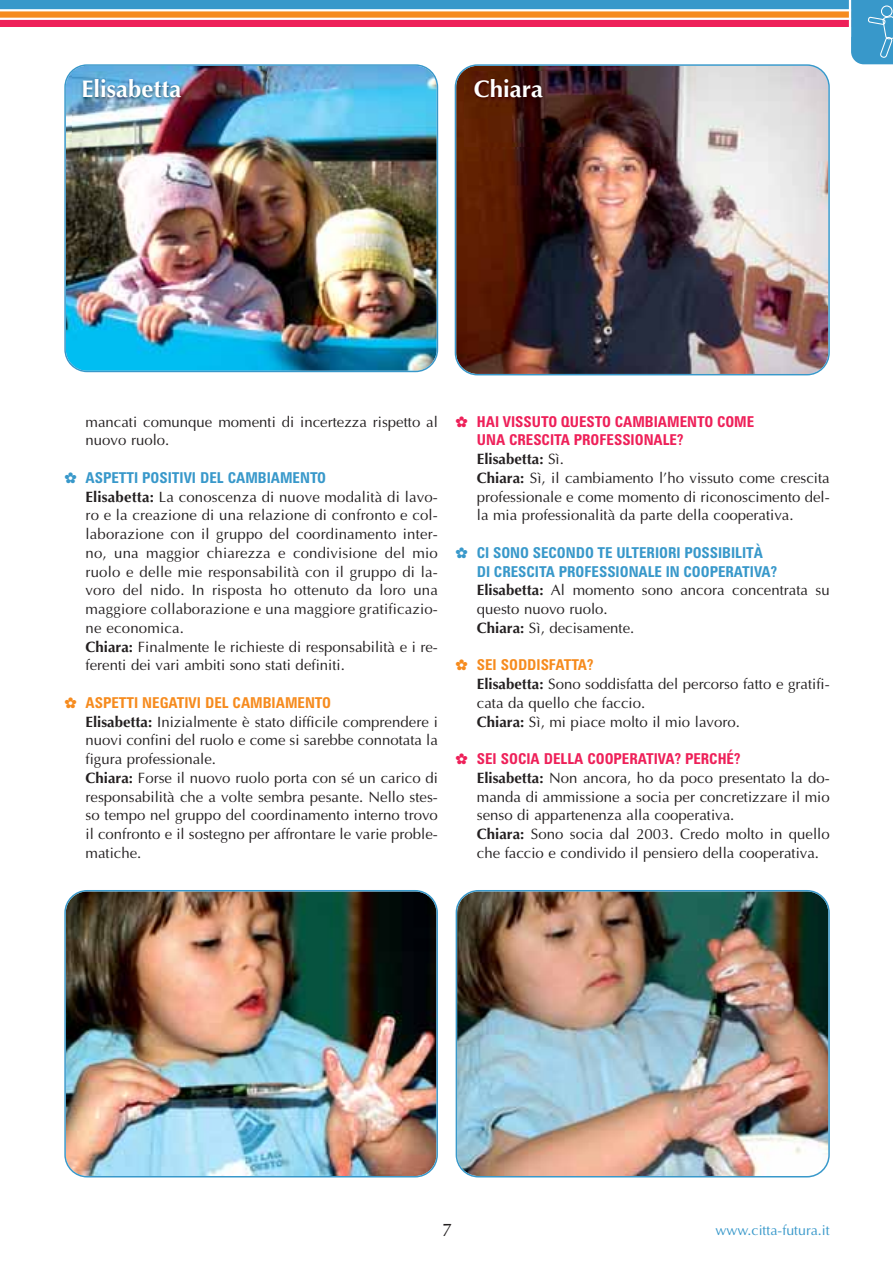
<style>
.page{position:relative;width:893px;height:1262px;background:#fff}
.page>*{position:absolute;margin:0;border:0;box-sizing:border-box;transform-origin:0 0}
.t1{font:24px "Optima Bold TT";color:#fff}
.t2{font:18px "Optima";color:#231f20}
.t3{font:15px/18.8px "Optima";color:#231f20}
.t4{font:700 condensed 15px/18.8px "Zurich BT";color:#3898ca}
.t5{font:700 condensed 15px/18.8px "Zurich BT";color:#ee2059}
.t6{font:700 condensed 15px "Zurich BT";color:#f68b1e}
.t7{font:15px "Optima Bold TT";color:#231f20}
.t8{font:14.25px "Optima";color:#3898ca}
.s1{font-family:"Optima Bold TT"}
.s2{font-family:"Optima"}
</style>
<div class="page">
<div style="left:0;top:0;width:893px;height:27px;background:#3898ca"></div>
<svg style="left:0;top:11px;width:849px;height:7px;background:#f69736"></svg>
<div style="left:0;top:19px;width:893px;height:8px;background:#ee2059"></div>
<hr style="left:0;top:18px;width:893px;height:2px;background:#fff">
<hr style="left:0;top:9px;width:893px;height:2px;background:#fff">
<hr style="left:849px;top:0;width:2px;height:37px;background:#fff">
<svg style="left:851px;top:0;width:42px;height:64px"></svg>
<img style="left:64px;top:890px;width:374px;height:287px">
<img style="left:456px;top:890px;width:374px;height:287px">
<img style="left:455px;top:64px;width:375px;height:311px">
<img style="left:64px;top:64px;width:374px;height:308px">
<img style="left:72px;top:71px;width:195px;height:75px">
<img style="left:464px;top:71px;width:195px;height:75px">
<h1 class="t1" style="left:81px;top:79px;width:102px">Elisabetta</h1>
<h1 class="t1" style="left:474px;top:79px;width:71px">Chiara</h1>
<p class="t3" style="left:86px;top:414px;width:354px">mancati comunque momenti di incertezza rispetto al nuovo ruolo.</p>
<p class="t4" style="left:64px;top:470px;width:263px">✿ ASPETTI POSITIVI DEL CAMBIAMENTO</p>
<p class="t3" style="left:86px;top:489px;width:354px"><span class="s1">Elisabetta:</span> La conoscenza di nuove modalità di lavo&shy;ro e la creazione di una relazione di confronto e col&shy;laborazione con il gruppo del coordinamento inter&shy;no, una maggior chiarezza e condivisione del mio ruolo e delle mie responsabilità con il gruppo di la&shy;voro del nido. In risposta ho ottenuto da loro una maggiore collaborazione e una maggiore gratificazio&shy;ne economica.<br><span class="s1">Chiara:</span> Finalmente le richieste di responsabilità e i re&shy;ferenti dei vari ambiti sono stati definiti.</p>
<p class="t6" style="left:64px;top:697px;width:268px">✿ ASPETTI NEGATIVI DEL CAMBIAMENTO</p>
<p class="t3" style="left:86px;top:714px;width:354px"><span class="s1">Elisabetta:</span> Inizialmente è stato difficile comprendere i nuovi confini del ruolo e come si sarebbe connotata la figura professionale.<br><span class="s1">Chiara:</span> Forse il nuovo ruolo porta con sé un carico di responsabilità che a volte sembra pesante. Nello stes&shy;so tempo nel gruppo del coordinamento interno trovo il confronto e il sostegno per affrontare le varie proble&shy;matiche.</p>
<p class="t5" style="left:477px;top:414px;width:279px;text-indent:-21px">✿ HAI VISSUTO QUESTO CAMBIAMENTO COME<br>UNA CRESCITA PROFESSIONALE?</p>
<p class="t7" style="left:477px;top:453px;width:89px">Elisabetta: <span class="s2">Sì.</span></p>
<p class="t3" style="left:477px;top:470px;width:354px;text-align:justify"><span class="s1">Chiara:</span> Sì, il cambiamento l’ho vissuto come crescita professionale e come momento di riconoscimento del&shy;la mia professionalità da parte della cooperativa.</p>
<p class="t4" style="left:477px;top:545px;width:302px;text-indent:-21px">✿ CI SONO SECONDO TE ULTERIORI POSSIBILITÀ<br>DI CRESCITA PROFESSIONALE IN COOPERATIVA?</p>
<p class="t3" style="left:477px;top:582px;width:354px"><span class="s1">Elisabetta:</span> Al momento sono ancora concentrata su questo nuovo ruolo.<br><span class="s1">Chiara:</span> Sì, decisamente.</p>
<p class="t6" style="left:456px;top:659px;width:139px">✿ SEI SODDISFATTA?</p>
<p class="t3" style="left:477px;top:676px;width:354px"><span class="s1">Elisabetta:</span> Sono soddisfatta del percorso fatto e gratifi&shy;cata da quello che faccio.<br><span class="s1">Chiara:</span> Sì, mi piace molto il mio lavoro.</p>
<p class="t5" style="left:456px;top:751px;width:286px">✿ SEI SOCIA DELLA COOPERATIVA? PERCHÉ?</p>
<p class="t3" style="left:477px;top:770px;width:354px"><span class="s1">Elisabetta:</span> Non ancora, ho da poco presentato la do&shy;manda di ammissione a socia per concretizzare il mio senso di appartenenza alla cooperativa.<br><span class="s1">Chiara:</span> Sono socia dal 2003. Credo molto in quello che faccio e condivido il pensiero della cooperativa.</p>
<p class="t2" style="left:442px;top:1223px;width:12px">7</p>
<p class="t8" style="left:715px;top:1224px;width:116px">www.citta-futura.it</p>
</div>
